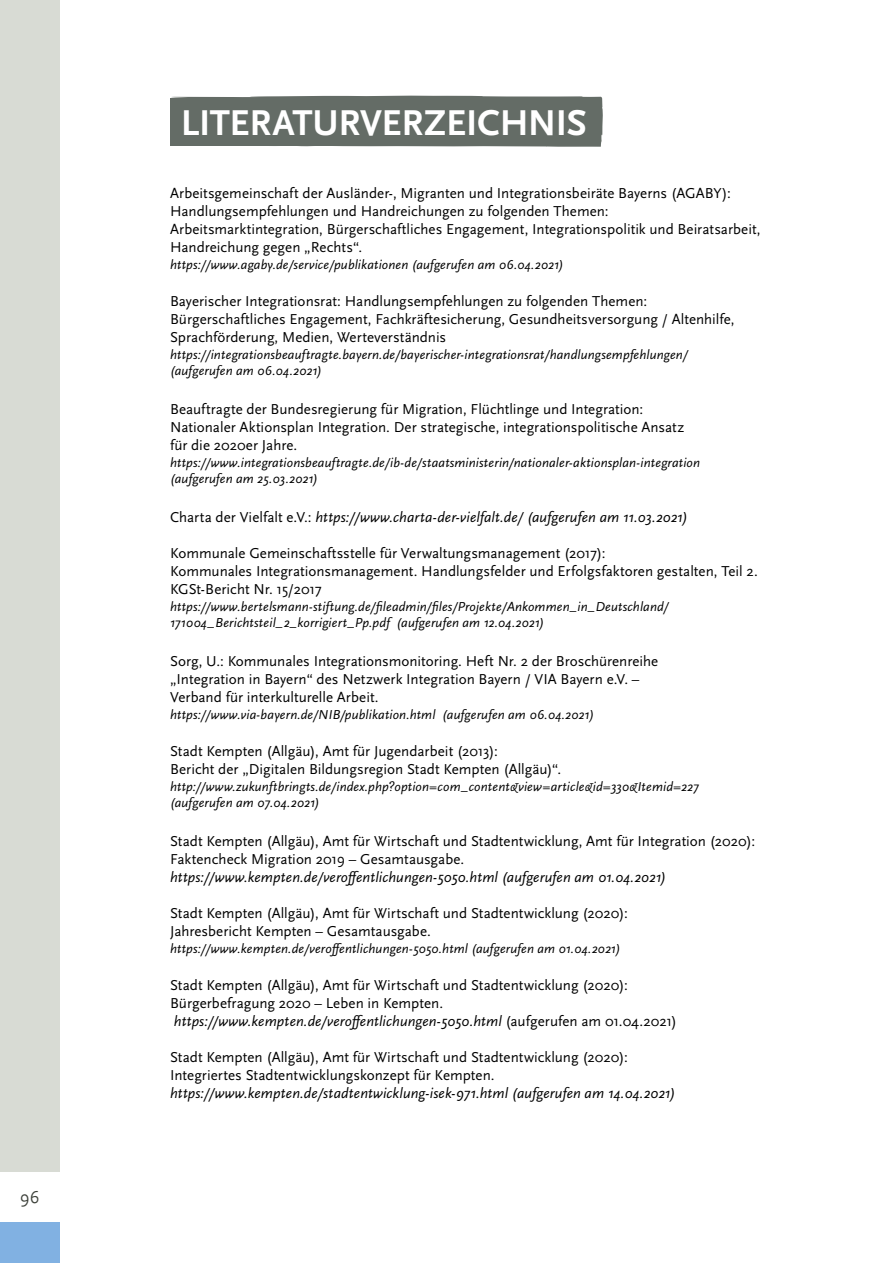
<style>
.page{position:relative;width:893px;height:1263px;background:#fff}
.page>*{position:absolute;margin:0;border:0;box-sizing:border-box;transform-origin:0 0}
.t1{font:700 37.5px "Scala Sans Pro";letter-spacing:-.005em;color:#fff}
.t2{font:18px "Scala Sans Pro";color:#3d413a}
.t3{font:15px/18px "Scala Sans Pro";color:#000}
.t4{font:italic 15px "Scala Sans Pro";letter-spacing:.01em;color:#000}
.t5{font:italic 13.5px/16.5px "Scala Sans Pro";letter-spacing:.015em;color:#000}
.s1{font-style:normal}
.s2{font-style:italic}
</style>
<div class="page">
<div style="left:0;top:1222px;width:60px;height:41px;background:#81b1e2"></div>
<div style="left:0;top:0;width:60px;height:1171px;background:#d8dbd4"></div>
<div style="left:170px;top:95px;width:433px;height:52px;background:#646c66"></div>
<p class="t2" style="left:20px;top:1187px;width:21px">96</p>
<h1 class="t1" style="left:181px;top:101px;width:407px">LITERATURVERZEICHNIS</h1>
<p class="t3" style="left:170px;top:184px;width:592px">Arbeitsgemeinschaft der Ausländer-, Migranten und Integrationsbeiräte Bayerns (AGABY):<br>Handlungsempfehlungen und Handreichungen zu folgenden Themen:<br>Arbeitsmarktintegration, Bürgerschaftliches Engagement, Integrationspolitik und Beiratsarbeit, Handreichung gegen „Rechts“.</p>
<p class="t5" style="left:170px;top:256px;width:395px">https://www.agaby.de/service/publikationen (aufgerufen am 06.04.2021)</p>
<p class="t3" style="left:170px;top:292px;width:566px">Bayerischer Integrationsrat: Handlungsempfehlungen zu folgenden Themen:<br>Bürgerschaftliches Engagement, Fachkräftesicherung, Gesundheitsversorgung / Altenhilfe,<br>Sprachförderung, Medien, Werteverständnis</p>
<p class="t5" style="left:170px;top:346px;width:519px">https://integrationsbeauftragte.bayern.de/bayerischer-integrationsrat/handlungsempfehlungen/ (aufgerufen am 06.04.2021)</p>
<p class="t3" style="left:170px;top:400px;width:516px">Beauftragte der Bundesregierung für Migration, Flüchtlinge und Integration:<br>Nationaler Aktionsplan Integration. Der strategische, integrationspolitische Ansatz für die 2020er Jahre.</p>
<p class="t5" style="left:170px;top:454px;width:531px">https://www.integrationsbeauftragte.de/ib-de/staatsministerin/nationaler-aktionsplan-integration (aufgerufen am 25.03.2021)</p>
<p class="t4" style="left:170px;top:508px;width:519px"><span class="s1">Charta der Vielfalt e.V.:</span> https://www.charta-der-vielfalt.de/ (aufgerufen am 11.03.2021)</p>
<p class="t3" style="left:170px;top:544px;width:589px">Kommunale Gemeinschaftsstelle für Verwaltungsmanagement (2017):<br>Kommunales Integrationsmanagement. Handlungsfelder und Erfolgsfaktoren gestalten, Teil 2.<br>KGSt-Bericht Nr. 15/2017</p>
<p class="t5" style="left:170px;top:598px;width:500px">https://www.bertelsmann-stiftung.de/fileadmin/files/Projekte/Ankommen_in_Deutschland/<br>171004_Berichtsteil_2_korrigiert_Pp.pdf (aufgerufen am 12.04.2021)</p>
<p class="t3" style="left:170px;top:652px;width:490px">Sorg, U.: Kommunales Integrationsmonitoring. Heft Nr. 2 der Broschürenreihe „Integration in Bayern“ des Netzwerk Integration Bayern / VIA Bayern e.V. –<br>Verband für interkulturelle Arbeit.</p>
<p class="t5" style="left:170px;top:706px;width:426px">https://www.via-bayern.de/NIB/publikation.html (aufgerufen am 06.04.2021)</p>
<p class="t3" style="left:170px;top:742px;width:393px">Stadt Kempten (Allgäu), Amt für Jugendarbeit (2013):<br>Bericht der „Digitalen Bildungsregion Stadt Kempten (Allgäu)“.</p>
<p class="t5" style="left:170px;top:778px;width:530px">http://www.zukunftbringts.de/index.php?option=com_content&amp;view=article&amp;id=330&amp;Itemid=227 (aufgerufen am 07.04.2021)</p>
<p class="t3" style="left:170px;top:832px;width:587px">Stadt Kempten (Allgäu), Amt für Wirtschaft und Stadtentwicklung, Amt für Integration (2020):<br>Faktencheck Migration 2019 – Gesamtausgabe.</p>
<p class="t4" style="left:170px;top:868px;width:498px">https://www.kempten.de/veroffentlichungen-5050.html (aufgerufen am 01.04.2021)</p>
<p class="t3" style="left:170px;top:904px;width:459px">Stadt Kempten (Allgäu), Amt für Wirtschaft und Stadtentwicklung (2020):<br>Jahresbericht Kempten – Gesamtausgabe.</p>
<p class="t5" style="left:170px;top:940px;width:452px">https://www.kempten.de/veroffentlichungen-5050.html (aufgerufen am 01.04.2021)</p>
<p class="t3" style="left:170px;top:976px;width:508px">Stadt Kempten (Allgäu), Amt für Wirtschaft und Stadtentwicklung (2020):<br>Bürgerbefragung 2020 – Leben in Kempten. <span class="s2">https://www.kempten.de/veroffentlichungen-5050.html</span> (aufgerufen am 01.04.2021)</p>
<p class="t3" style="left:170px;top:1048px;width:459px">Stadt Kempten (Allgäu), Amt für Wirtschaft und Stadtentwicklung (2020):<br>Integriertes Stadtentwicklungskonzept für Kempten.</p>
<p class="t4" style="left:170px;top:1084px;width:507px">https://www.kempten.de/stadtentwicklung-isek-971.html (aufgerufen am 14.04.2021)</p>
</div>
